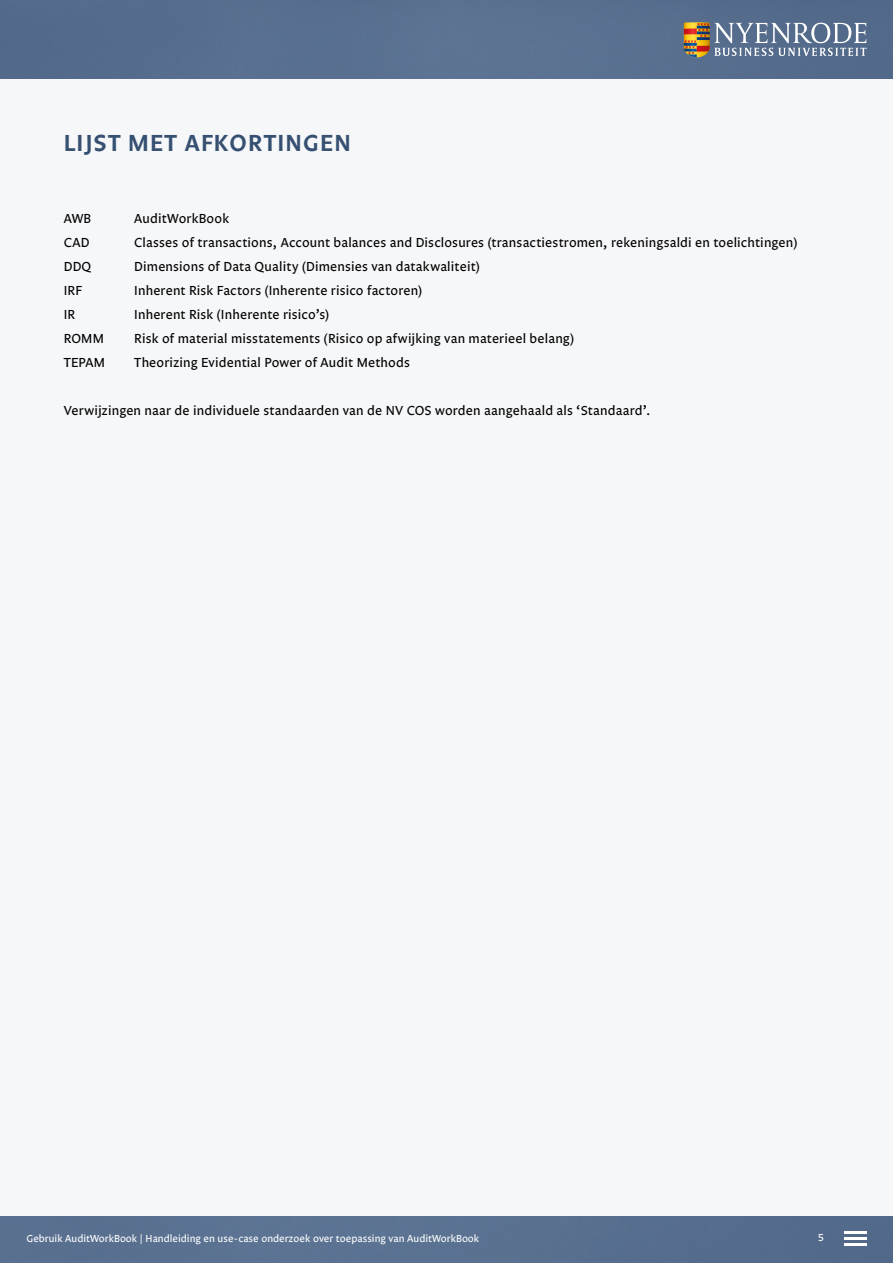
<style>
.page{position:relative;width:893px;height:1263px;background:#f6f7f9}
.page>*{position:absolute;margin:0;border:0;box-sizing:border-box;transform-origin:0 0}
.t1{font:600 24px "Legato OT";letter-spacing:.05em;color:#365071}
.t2{font:13.5px "Legato OT";letter-spacing:.015em;color:#000}
.t3{font:10.5px "Legato OT";color:#fff}
</style>
<div class="page">
<div style="left:0;top:1216px;width:893px;height:47px;background:#597090"></div>
<hr style="left:844px;top:1231px;width:22px;height:2px;background:#fff">
<hr style="left:844px;top:1237px;width:22px;height:2px;background:#fff">
<hr style="left:844px;top:1243px;width:22px;height:2px;background:#fff">
<div style="left:0;top:0;width:893px;height:79px;background:#586f8f"></div>
<svg style="left:684px;top:22px;width:182px;height:35px;background:#828a96"></svg>
<h1 class="t1" style="left:64px;top:128px;width:288px">LIJST MET AFKORTINGEN</h1>
<p class="t2" style="left:64px;top:210px;width:29px">AWB</p>
<p class="t2" style="left:134px;top:210px;width:96px">AuditWorkBook</p>
<p class="t2" style="left:64px;top:234px;width:27px">CAD</p>
<p class="t2" style="left:134px;top:234px;width:664px">Classes of transactions, Account balances and Disclosures (transactiestromen, rekeningsaldi en toelichtingen)</p>
<p class="t2" style="left:64px;top:258px;width:29px">DDQ</p>
<p class="t2" style="left:134px;top:258px;width:347px">Dimensions of Data Quality (Dimensies van datakwaliteit)</p>
<p class="t2" style="left:64px;top:282px;width:20px">IRF</p>
<p class="t2" style="left:134px;top:282px;width:289px">Inherent Risk Factors (Inherente risico factoren)</p>
<p class="t2" style="left:64px;top:306px;width:13px">IR</p>
<p class="t2" style="left:134px;top:306px;width:196px">Inherent Risk (Inherente risico’s)</p>
<p class="t2" style="left:64px;top:330px;width:42px">ROMM</p>
<p class="t2" style="left:134px;top:330px;width:441px">Risk of material misstatements (Risico op afwijking van materieel belang)</p>
<p class="t2" style="left:64px;top:354px;width:43px">TEPAM</p>
<p class="t2" style="left:134px;top:354px;width:277px">Theorizing Evidential Power of Audit Methods</p>
<p class="t2" style="left:64px;top:402px;width:588px">Verwijzingen naar de individuele standaarden van de NV COS worden aangehaald als ‘Standaard’.</p>
<p class="t3" style="left:27px;top:1233px;width:454px">Gebruik AuditWorkBook | Handleiding en use-case onderzoek over toepassing van AuditWorkBook</p>
<p class="t3" style="left:818px;top:1232px;width:7px">5</p>
</div>
